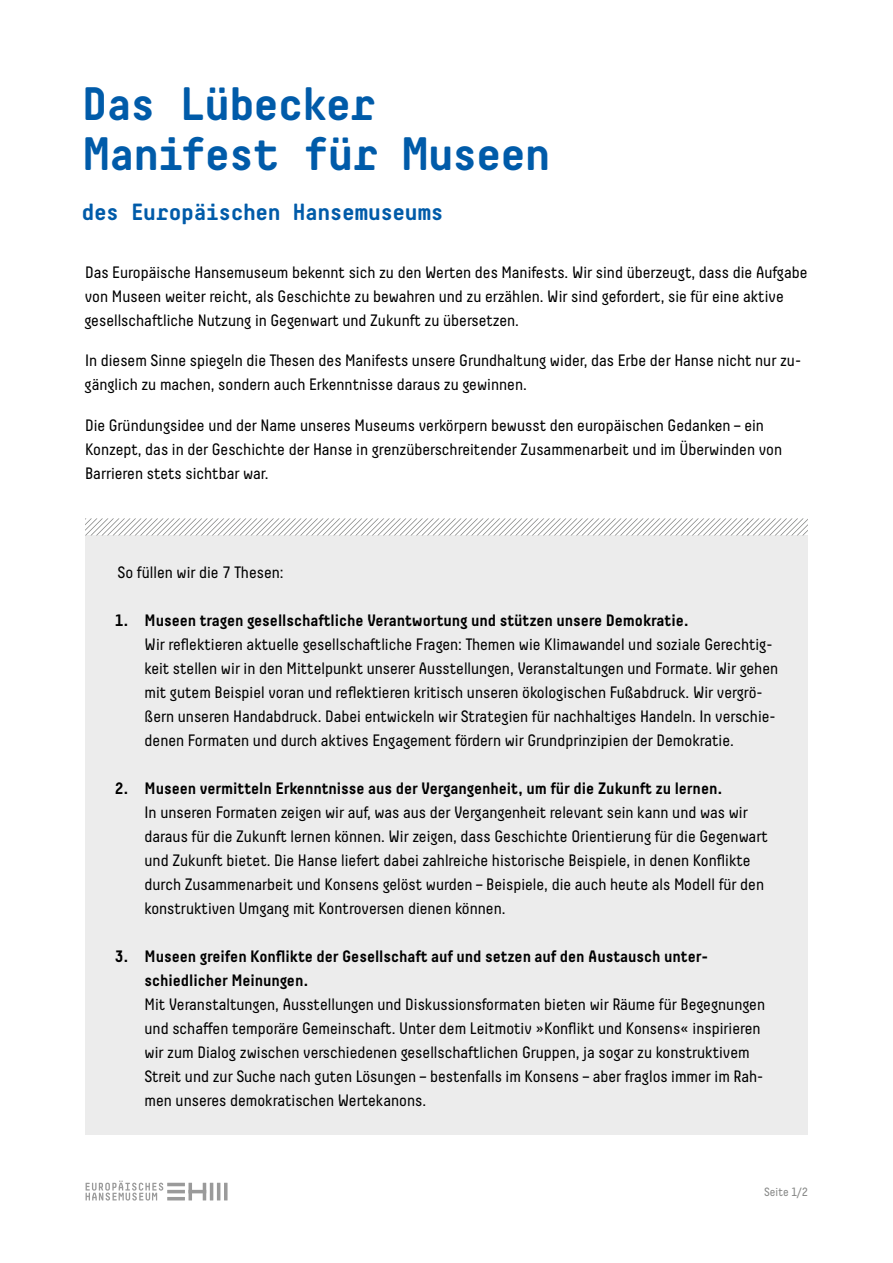
<style>
.page{position:relative;width:893px;height:1263px;background:#fff}
.page>*{position:absolute;margin:0;border:0;box-sizing:border-box;transform-origin:0 0}
.t1{font:700 46.8px/49.9px "Decima Mono R";letter-spacing:-.08em;color:#005ba9}
.t2{font:700 23.4px "Decima Mono R";letter-spacing:-.07em;color:#005ba9}
.t3{font:16.5px/24px "Decima Pro";color:#000}
.t4{font:700 16.5px/24px "Decima Pro";letter-spacing:-.005em;color:#000}
.t5{font:12px "Decima Pro";color:#868786}
</style>
<div class="page">
<div style="left:85px;top:535px;width:723px;height:600px;background:#ececec"></div>
<svg style="left:85px;top:518px;width:723px;height:18px"></svg>
<svg style="left:86px;top:1180px;width:77px;height:20px"></svg>
<svg style="left:188px;top:1183px;width:4px;height:17px"></svg>
<hr style="left:210px;top:1183px;width:3px;height:17px;background:#000">
<hr style="left:203px;top:1183px;width:3px;height:17px;background:#000">
<hr style="left:217px;top:1183px;width:3px;height:17px;background:#000">
<svg style="left:224px;top:1183px;width:4px;height:17px"></svg>
<hr style="left:167px;top:1183px;width:18px;height:3px;background:#000">
<hr style="left:167px;top:1190px;width:18px;height:3px;background:#000">
<hr style="left:167px;top:1197px;width:18px;height:3px;background:#000">
<hr style="left:188px;top:1190px;width:18px;height:3px;background:#000">
<h1 class="t1" style="left:81px;top:78px;width:472px">Das Lübecker<br>Manifest für Museen</h1>
<h2 class="t2" style="left:81px;top:198px;width:365px">des Europäischen Hansemuseums</h2>
<p class="t3" style="left:85px;top:260px;width:724px">Das Europäische Hansemuseum bekennt sich zu den Werten des Manifests. Wir sind überzeugt, dass die Aufgabe von Museen weiter reicht, als Geschichte zu bewahren und zu erzählen. Wir sind gefordert, sie für eine aktive gesellschaftliche Nutzung in Gegenwart und Zukunft zu übersetzen.</p>
<p class="t3" style="left:85px;top:349px;width:718px">In diesem Sinne spiegeln die Thesen des Manifests unsere Grundhaltung wider, das Erbe der Hanse nicht nur zu&shy;gänglich zu machen, sondern auch Erkenntnisse daraus zu gewinnen.</p>
<p class="t3" style="left:85px;top:413px;width:699px">Die Gründungsidee und der Name unseres Museums verkörpern bewusst den europäischen Gedanken – ein<br>Konzept, das in der Geschichte der Hanse in grenzüberschreitender Zusammenarbeit und im Überwinden von<br>Barrieren stets sichtbar war.</p>
<p class="t3" style="left:118px;top:560px;width:168px">So füllen wir die 7 Thesen:</p>
<p class="t4" style="left:115px;top:608px;width:576px">1. Museen tragen gesellschaftliche Verantwortung und stützen unsere Demokratie.</p>
<p class="t3" style="left:145px;top:632px;width:635px">Wir reflektieren aktuelle gesellschaftliche Fragen: Themen wie Klimawandel und soziale Gerechtig&shy;keit stellen wir in den Mittelpunkt unserer Ausstellungen, Veranstaltungen und Formate. Wir gehen mit gutem Beispiel voran und reflektieren kritisch unseren ökologischen Fußabdruck. Wir vergrö&shy;ßern unseren Handabdruck. Dabei entwickeln wir Strategien für nachhaltiges Handeln. In verschie&shy;denen Formaten und durch aktives Engagement fördern wir Grundprinzipien der Demokratie.</p>
<p class="t4" style="left:115px;top:776px;width:609px">2. Museen vermitteln Erkenntnisse aus der Vergangenheit, um für die Zukunft zu lernen.</p>
<p class="t3" style="left:145px;top:800px;width:625px">In unseren Formaten zeigen wir auf, was aus der Vergangenheit relevant sein kann und was wir daraus für die Zukunft lernen können. Wir zeigen, dass Geschichte Orientierung für die Gegenwart und Zukunft bietet. Die Hanse liefert dabei zahlreiche historische Beispiele, in denen Konflikte durch Zusammenarbeit und Konsens gelöst wurden – Beispiele, die auch heute als Modell für den konstruktiven Umgang mit Kontroversen dienen können.</p>
<p class="t4" style="left:145px;top:944px;width:565px;text-indent:-30px">3. Museen greifen Konflikte der Gesellschaft auf und setzen auf den Austausch unter&shy;schiedlicher Meinungen.</p>
<p class="t3" style="left:145px;top:992px;width:622px">Mit Veranstaltungen, Ausstellungen und Diskussionsformaten bieten wir Räume für Begegnungen und schaffen temporäre Gemeinschaft. Unter dem Leitmotiv »Konflikt und Konsens« inspirieren wir zum Dialog zwischen verschiedenen gesellschaftlichen Gruppen, ja sogar zu konstruktivem Streit und zur Suche nach guten Lösungen – bestenfalls im Konsens – aber fraglos immer im Rah&shy;men unseres demokratischen Wertekanons.</p>
<p class="t5" style="left:764px;top:1185px;width:45px">Seite 1/2</p>
</div>
